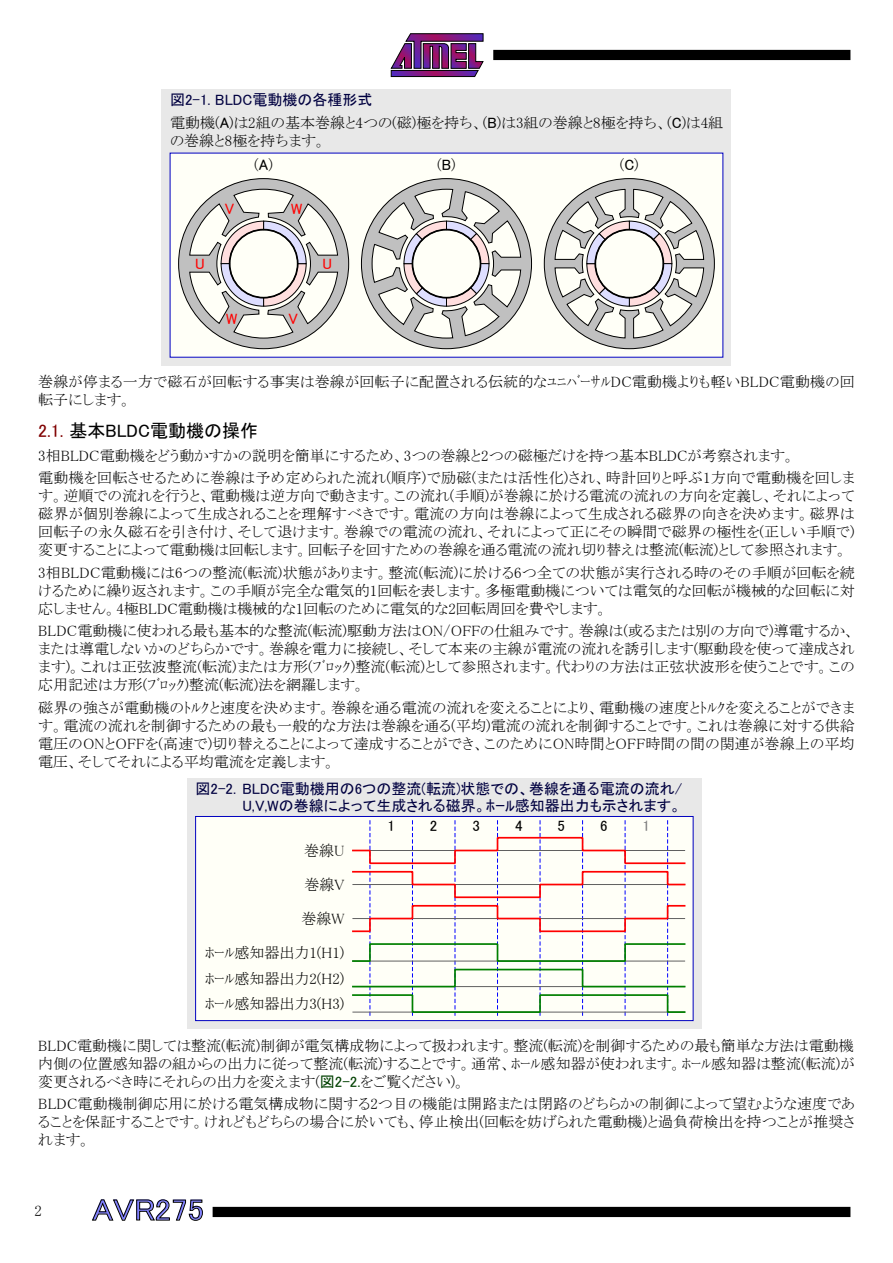
<style>
.page{position:relative;width:893px;height:1263px;background:#fff}
.page>*{position:absolute;margin:0;border:0;box-sizing:border-box;transform-origin:0 0}
.t1{font:30px "MS P Gothic";color:#8080ff;scale:1.1 1}
.t2{font:18px "MS P Gothic";color:#000}
.t3{font:15px/18px "MS P Mincho";color:#000;text-align:justify}
.t4{font:15px/16.5px "MS P Gothic";color:#000040;text-align:right}
.t5{font:15px "MS P Gothic";color:#f00}
.t6{font:15px "MS P Gothic";color:#000}
.t7{font:15px "MS P Gothic";color:#808080}
.s1{font-family:"MS P Gothic"}
.s2{color:#800000}
.s3{font-family:"MS P Gothic";color:#004000}
</style>
<div class="page">
<svg style="left:390px;top:33px;width:94px;height:44px"></svg>
<div style="left:493px;top:50px;width:357px;height:10px;background:#000"></div>
<div style="left:213px;top:1207px;width:637px;height:10px;background:#000"></div>
<svg style="left:92px;top:1199px;width:111px;height:22px"></svg>
<div style="left:162px;top:89px;width:569px;height:277px;background:#e8e8e8"></div>
<div style="left:170px;top:153px;width:553px;height:204px;background:#fffff7"></div>
<svg style="left:178px;top:178px;width:172px;height:172px"></svg>
<svg style="left:361px;top:178px;width:171px;height:172px"></svg>
<svg style="left:543px;top:178px;width:172px;height:172px"></svg>
<div style="left:229px;top:229px;width:69px;height:69px;border:2px solid #000;border-radius:50%"></div>
<div style="left:412px;top:229px;width:69px;height:69px;border:2px solid #000;border-radius:50%"></div>
<div style="left:594px;top:229px;width:70px;height:69px;border:2px solid #000;border-radius:50%"></div>
<div style="left:187px;top:778px;width:515px;height:251px;background:#e8e8e8"></div>
<div style="left:196px;top:816px;width:497px;height:204px;background:#fffff7"></div>
<div style="left:195px;top:816px;width:499px;height:205px;border:1px solid #0000c0"></div>
<svg style="left:352px;top:821px;width:334px;height:195px"></svg>
<p class="t4" style="left:170px;top:92px;width:204px">図2-1. BLDC電動機の各種形式</p>
<p class="t3" style="left:170px;top:113px;width:555px">電動機(<span class="s1">A</span>)は2組の基本巻線と4つの(磁)極を持ち、(<span class="s1">B</span>)は3組の巻線と8極を持ち、(<span class="s1">C</span>)は4組の巻線と8極を持ちます。</p>
<p class="t3" style="left:254px;top:156px;width:20px">(<span class="s1">A</span>)</p>
<p class="t3" style="left:437px;top:156px;width:20px">(<span class="s1">B</span>)</p>
<p class="t3" style="left:620px;top:156px;width:21px">(<span class="s1">C</span>)</p>
<p class="t5" style="left:195px;top:256px;width:11px">U</p>
<p class="t5" style="left:225px;top:201px;width:11px">V</p>
<p class="t5" style="left:291px;top:201px;width:13px">W</p>
<p class="t5" style="left:226px;top:311px;width:13px">W</p>
<p class="t5" style="left:289px;top:311px;width:11px">V</p>
<p class="t5" style="left:323px;top:256px;width:11px">U</p>
<p class="t3" style="left:38px;top:373px;width:818px">巻線が停まる一方で磁石が回転する事実は巻線が回転子に配置される伝統的なﾕﾆﾊﾞｰｻﾙDC電動機よりも軽いBLDC電動機の回転子にします。</p>
<p class="t2" style="left:38px;top:421px;width:221px"><span class="s2">2.1.</span> 基本BLDC電動機の操作</p>
<p class="t3" style="left:38px;top:444px;width:818px;line-height:22.5px">3相BLDC電動機をどう動かすかの説明を簡単にするため、3つの巻線と2つの磁極だけを持つ基本BLDCが考察されます。<br>電動機を回転させるために巻線は予め定められた流れ(順序)で励磁(または活性化)され、時計回りと呼ぶ1方向で電動機を回しま</p>
<p class="t3" style="left:38px;top:487px;width:818px">す。逆順での流れを行うと、電動機は逆方向で動きます。この流れ(手順)が巻線に於ける電流の流れの方向を定義し、それによって磁界が個別巻線によって生成されることを理解すべきです。電流の方向は巻線によって生成される磁界の向きを決めます。磁界は回転子の永久磁石を引き付け、そして退けます。巻線での電流の流れ、それによって正にその瞬間で磁界の極性を(正しい手順で)変更することによって電動機は回転します。回転子を回すための巻線を通る電流の流れ切り替えは整流(転流)として参照されます。</p>
<p class="t3" style="left:38px;top:563px;width:818px">3相BLDC電動機には6つの整流(転流)状態があります。整流(転流)に於ける6つ全ての状態が実行される時のその手順が回転を続けるために繰り返されます。この手順が完全な電気的1回転を表します。多極電動機については電気的な回転が機械的な回転に対応しません。4極BLDC電動機は機械的な1回転のために電気的な2回転周回を費やします。</p>
<p class="t3" style="left:38px;top:622px;width:818px">BLDC電動機に使われる最も基本的な整流(転流)駆動方法はON/OFFの仕組みです。巻線は(或るまたは別の方向で)導電するか、または導電しないかのどちらかです。巻線を電力に接続し、そして本来の主線が電流の流れを誘引します(駆動段を使って達成されます)。これは正弦波整流(転流)または方形(ﾌﾞﾛｯｸ)整流(転流)として参照されます。代わりの方法は正弦状波形を使うことです。この応用記述は方形(ﾌﾞﾛｯｸ)整流(転流)法を網羅します。</p>
<p class="t3" style="left:38px;top:698px;width:818px">磁界の強さが電動機のﾄﾙｸと速度を決めます。巻線を通る電流の流れを変えることにより、電動機の速度とﾄﾙｸを変えることができます。電流の流れを制御するための最も一般的な方法は巻線を通る(平均)電流の流れを制御することです。これは巻線に対する供給電圧のONとOFFを(高速で)切り替えることによって達成することができ、このためにON時間とOFF時間の間の関連が巻線上の平均電圧、そしてそれによる平均電流を定義します。</p>
<p class="t4" style="left:196px;top:780px;width:488px">図2-2. BLDC電動機用の6つの整流(転流)状態での、巻線を通る電流の流れ/<br>U,V,Wの巻線によって生成される磁界。ﾎｰﾙ感知器出力も示されます。</p>
<p class="t3" style="left:304px;top:841px;width:42px">巻線U</p>
<p class="t3" style="left:304px;top:875px;width:41px">巻線V</p>
<p class="t3" style="left:301px;top:909px;width:45px">巻線W</p>
<p class="t3" style="left:205px;top:940px;width:141px;line-height:25.5px">ﾎｰﾙ感知器出力1(H1)ﾎｰﾙ感知器出力2(H2)ﾎｰﾙ感知器出力3(H3)</p>
<p class="t6" style="left:387px;top:818px;width:9px">1</p>
<p class="t6" style="left:430px;top:818px;width:9px">2</p>
<p class="t6" style="left:472px;top:818px;width:9px">3</p>
<p class="t6" style="left:515px;top:818px;width:9px">4</p>
<p class="t6" style="left:558px;top:818px;width:9px">5</p>
<p class="t6" style="left:600px;top:818px;width:9px">6</p>
<p class="t7" style="left:643px;top:818px;width:9px">1</p>
<p class="t3" style="left:38px;top:1036px;width:818px">BLDC電動機に関しては整流(転流)制御が電気構成物によって扱われます。整流(転流)を制御するための最も簡単な方法は電動機内側の位置感知器の組からの出力に従って整流(転流)することです。通常、ﾎｰﾙ感知器が使われます。ﾎｰﾙ感知器は整流(転流)が変更されるべき時にそれらの出力を変えます(<span class="s3">図2-2.</span>をご覧ください)。</p>
<p class="t3" style="left:38px;top:1094px;width:818px">BLDC電動機制御応用に於ける電気構成物に関する2つ目の機能は開路または閉路のどちらかの制御によって望むような速度であることを保証することです。けれどもどちらの場合に於いても、停止検出(回転を妨げられた電動機)と過負荷検出を持つことが推奨されます。</p>
<p class="t3" style="left:35px;top:1202px;width:9px">2</p>
<h1 class="t1" style="left:92px;top:1195px;width:103px">AVR275</h1>
</div>
